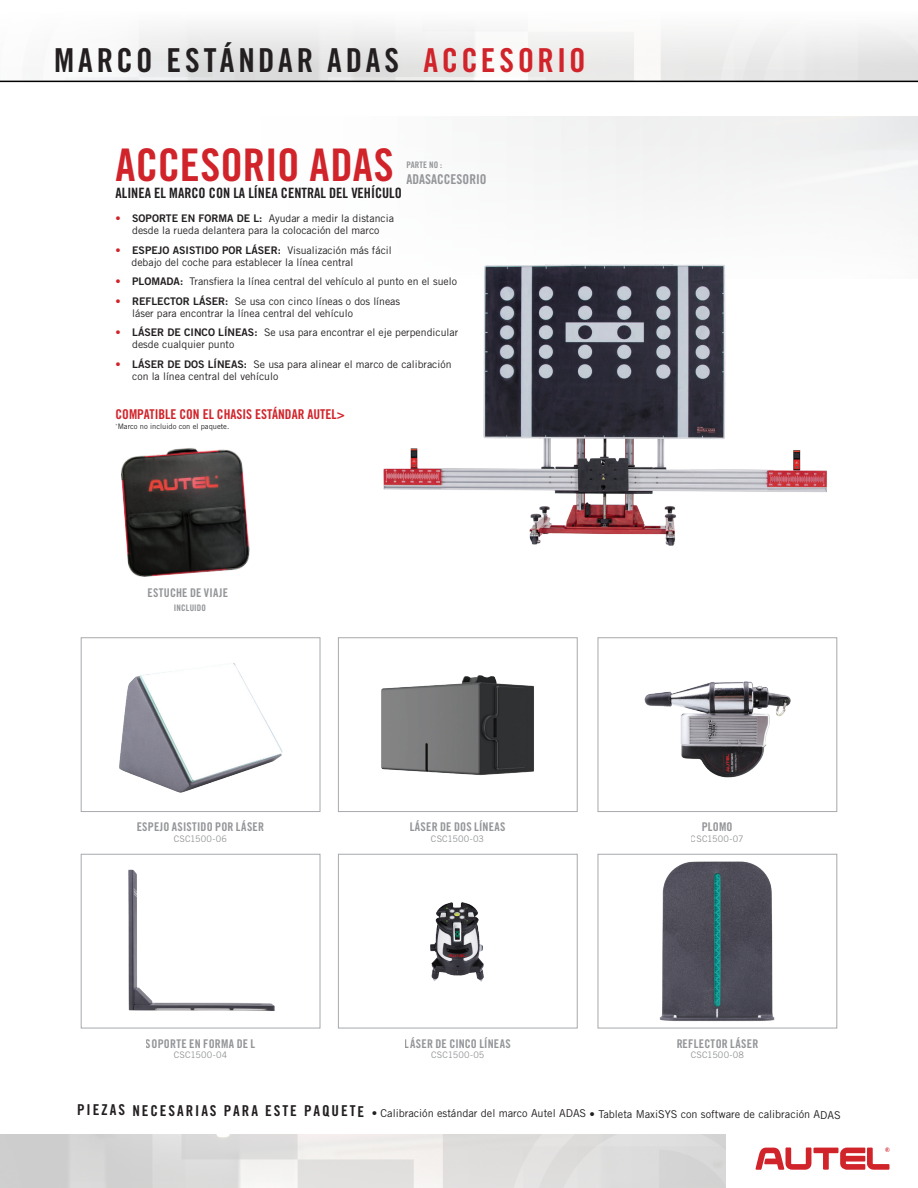
<style>
.page{position:relative;width:918px;height:1188px;background:#fff}
.page>*{position:absolute;margin:0;border:0;box-sizing:border-box;transform-origin:0 0}
.t1{font:45px "Trade Gothic LT Std Bd Cn 20";color:#d1232a}
.t2{font:33px "Trade Gothic LT Std Bd Cn 20";letter-spacing:.105em;color:#231f20}
.t3{font:14.25px "Trade Gothic LT Std Bd Cn 20";color:#231f20}
.t4{font:13.5px "Trade Gothic LT Std Bd Cn 20";color:#d1232a}
.t5{font:13.5px "Trade Gothic LT Std Bd Cn 20";color:#939598}
.t6{font:12px "Trade Gothic LT Std Bd Cn 20";letter-spacing:.02em;color:#939598}
.t7{font:10.8px "Trade Gothic LT Std";letter-spacing:-.005em;color:#231f20}
.t8{font:10.5px/12px "Trade Gothic LT Std";color:#231f20}
.t9{font:10.5px "Trade Gothic LT Std Bd 2";color:#231f20}
.t10{font:9px "Trade Gothic LT Std";letter-spacing:.015em;color:#939598}
.t11{font:9px "Trade Gothic LT Std Bd Cn 20";letter-spacing:.02em;color:#939598}
.t12{font:7.5px "Trade Gothic LT Std";color:#231f20}
.s1{color:#d1232a}
.s2{font-family:"Trade Gothic LT Std Bd 2";color:#d1232a}
.s3{font-family:"Trade Gothic LT Std Bd 2"}
.s4{font-family:"Trade Gothic LT Std"}
.s5{font-family:"Trade Gothic LT Std Bd Cn 20";font-size:15px}
</style>
<div class="page">
<svg style="left:755px;top:1147px;width:135px;height:23px"></svg>
<hr style="left:0;top:81px;width:918px;height:1px;background:#000">
<img style="left:121px;top:448px;width:129px;height:129px">
<img style="left:383px;top:264px;width:444px;height:281px">
<div style="left:81px;top:638px;width:239px;height:174px;background:#fff;border:1px solid #a8a9ad"></div>
<img style="left:119px;top:663px;width:164px;height:130px">
<div style="left:338px;top:638px;width:239px;height:174px;background:#fff;border:1px solid #a8a9ad"></div>
<img style="left:381px;top:675px;width:153px;height:101px">
<div style="left:598px;top:638px;width:239px;height:174px;background:#fff;border:1px solid #a8a9ad"></div>
<img style="left:644px;top:681px;width:147px;height:97px">
<div style="left:598px;top:854px;width:239px;height:174px;background:#fff;border:1px solid #a8a9ad"></div>
<img style="left:659px;top:861px;width:116px;height:161px">
<div style="left:338px;top:854px;width:239px;height:174px;background:#fff;border:1px solid #a8a9ad"></div>
<img style="left:430px;top:902px;width:54px;height:80px">
<div style="left:81px;top:854px;width:239px;height:174px;background:#fff;border:1px solid #a8a9ad"></div>
<img style="left:128px;top:869px;width:147px;height:142px">
<h2 class="t2" style="left:54px;top:40px;width:533px">MARCO ESTÁNDAR ADAS <span class="s1">ACCESORIO</span></h2>
<h1 class="t1" style="left:116px;top:138px;width:280px">ACCESORIO ADAS</h1>
<h3 class="t3" style="left:116px;top:184px;width:288px">ALINEA EL MARCO CON LA LÍNEA CENTRAL DEL VEHÍCULO</h3>
<p class="t8" style="left:116px;top:212px;width:280px;text-align:center"><span class="s2">•</span> <span class="s3">SOPORTE EN FORMA DE L:</span> Ayudar a medir la distancia desde la rueda delantera para la colocación del marco</p>
<p class="t9" style="left:116px;top:243px;width:278px"><span class="s1">•</span> ESPEJO ASISTIDO POR LÁSER: <span class="s4">Visualización más fácil</span></p>
<p class="t8" style="left:132px;top:256px;width:223px">debajo del coche para establecer la línea central</p>
<p class="t8" style="left:116px;top:275px;width:343px"><span class="s2">•</span> <span class="s3">PLOMADA:</span> Transfiera la línea central del vehículo al punto en el suelo</p>
<p class="t8" style="left:132px;top:295px;width:270px;text-indent:-17px"><span class="s2">•</span> <span class="s3">REFLECTOR LÁSER:</span> Se usa con cinco líneas o dos líneas láser para encontrar la línea central del vehículo</p>
<p class="t8" style="left:132px;top:326px;width:328px;text-indent:-17px"><span class="s2">•</span> <span class="s3">LÁSER DE CINCO LÍNEAS:</span> Se usa para encontrar el eje perpendicular desde cualquier punto</p>
<p class="t8" style="left:132px;top:358px;width:321px;text-indent:-17px"><span class="s2">•</span> <span class="s3">LÁSER DE DOS LÍNEAS:</span> Se usa para alinear el marco de calibración con la línea central del vehículo</p>
<p class="t4" style="left:116px;top:406px;width:231px">COMPATIBLE CON EL CHASIS ESTÁNDAR AUTEL&gt;</p>
<p class="t12" style="left:116px;top:422px;width:115px"><sup>*</sup>Marco no incluido con el paquete.</p>
<p class="t11" style="left:406px;top:159px;width:37px">PARTE NO :</p>
<p class="t5" style="left:406px;top:171px;width:82px">ADASACCESORIO</p>
<p class="t6" style="left:147px;top:585px;width:82px">ESTUCHE DE VIAJE</p>
<p class="t11" style="left:174px;top:602px;width:34px">INCLUIDO</p>
<p class="t6" style="left:137px;top:820px;width:129px">ESPEJO ASISTIDO POR LÁSER</p>
<p class="t10" style="left:174px;top:833px;width:55px">CSC1500-06</p>
<p class="t6" style="left:146px;top:1036px;width:111px">SOPORTE EN FORMA DE L</p>
<p class="t10" style="left:174px;top:1050px;width:55px">CSC1500-04</p>
<p class="t6" style="left:410px;top:820px;width:97px">LÁSER DE DOS LÍNEAS</p>
<p class="t10" style="left:431px;top:833px;width:55px">CSC1500-03</p>
<p class="t6" style="left:405px;top:1036px;width:107px">LÁSER DE CINCO LÍNEAS</p>
<p class="t10" style="left:431px;top:1050px;width:55px">CSC1500-05</p>
<p class="t6" style="left:702px;top:820px;width:32px">PLOMO</p>
<p class="t10" style="left:691px;top:833px;width:54px">CSC1500-07</p>
<p class="t6" style="left:676px;top:1036px;width:84px">REFLECTOR LÁSER</p>
<p class="t10" style="left:691px;top:1050px;width:55px">CSC1500-08</p>
<p class="t7" style="left:77px;top:1107px;width:765px"><sup>PIEZAS</sup> <sup>NECESARIAS</sup> <sup>PA</sup><span class="s5">RA ESTE PAQUETE</span> • Calibración estándar del marco Autel ADAS • Tableta MaxiSYS con software de calibración ADAS</p>
</div>
